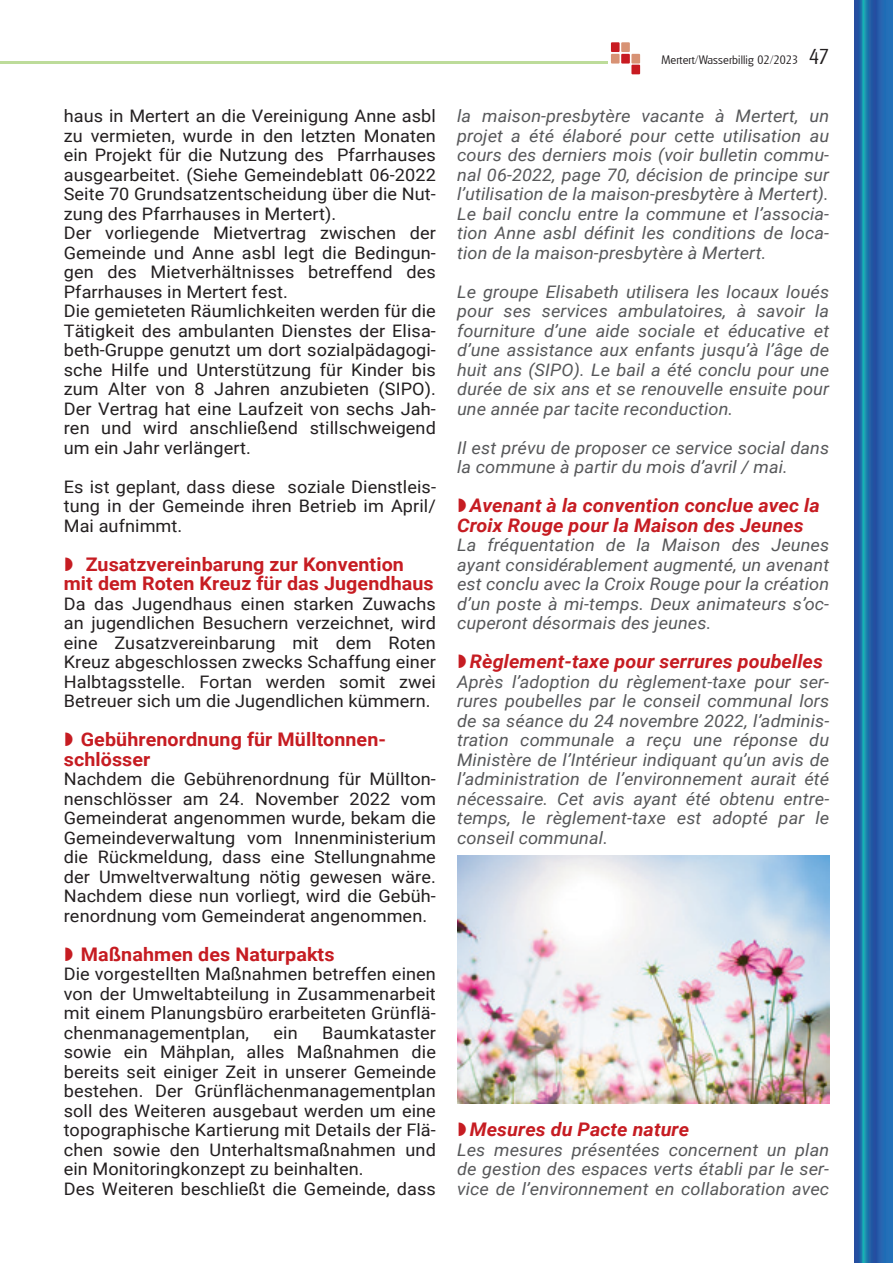
<style>
.page{position:relative;width:893px;height:1263px;background:#fff}
.page>*{position:absolute;margin:0;border:0;box-sizing:border-box;transform-origin:0 0}
.t1{font:700 18.75px/19.5px "Roboto";letter-spacing:.005em;color:#c61c22;text-align:center;scale:1.05 1}
.t2{font:italic 700 18.75px/19.5px "Roboto";letter-spacing:.005em;color:#c61c22;scale:1.05 1}
.t3{font:17.25px/19.5px "Roboto";letter-spacing:.005em;color:#231f20;text-align:justify;scale:1.05 1}
.t4{font:italic 17.25px/19.5px "Roboto";letter-spacing:.005em;color:#57585a;text-align:justify;scale:1.05 1}
.t5{font:300 12px "Glasgow";letter-spacing:.01em;color:#231f20}
.s1{font-size:21px}
</style>
<div class="page">
<svg style="left:855px;top:0;width:38px;height:1263px;background:#2169ac"></svg>
<div style="left:611px;top:42px;width:9px;height:10px;background:#c81a21"></div>
<div style="left:621px;top:54px;width:9px;height:10px;background:#c81a21"></div>
<div style="left:631px;top:65px;width:9px;height:9px;background:#c81a21"></div>
<div style="left:621px;top:42px;width:9px;height:10px;background:#d89274"></div>
<div style="left:611px;top:54px;width:9px;height:10px;background:#d89274"></div>
<div style="left:631px;top:54px;width:9px;height:10px;background:#d89274"></div>
<hr style="left:0;top:62px;width:608px;height:2px;background:#bddc9a">
<img style="left:457px;top:855px;width:372px;height:249px">
<p class="t3" style="left:64px;top:106px;width:356px;text-align:left">haus in Mertert an die Vereinigung Anne asbl zu vermieten, wurde in den letzten Monaten ein Projekt für die Nutzung des Pfarrhauses ausgearbeitet. (Siehe Gemeindeblatt 06-2022<br>Seite 70 Grundsatzentscheidung über die Nut&shy;zung des Pfarrhauses in Mertert).<br>Der vorliegende Mietvertrag zwischen der Gemeinde und Anne asbl legt die Bedingun&shy;gen des Mietverhältnisses betreffend des Pfarrhauses in Mertert fest.<br>Die gemieteten Räumlichkeiten werden für die Tätigkeit des ambulanten Dienstes der Elisa&shy;beth-Gruppe genutzt um dort sozialpädagogi&shy;sche Hilfe und Unterstützung für Kinder bis zum Alter von 8 Jahren anzubieten (SIPO).<br>Der Vertrag hat eine Laufzeit von sechs Jah&shy;ren und wird anschließend stillschweigend um ein Jahr verlängert.</p>
<p class="t3" style="left:64px;top:476px;width:356px">Es ist geplant, dass diese soziale Dienstleis&shy;tung in der Gemeinde ihren Betrieb im April/ Mai aufnimmt.</p>
<p class="t1" style="left:64px;top:554px;width:354px">Zusatzvereinbarung zur Konvention<br>mit dem Roten Kreuz für das Jugendhaus</p>
<p class="t3" style="left:64px;top:593px;width:356px">Da das Jugendhaus einen starken Zuwachs an jugendlichen Besuchern verzeichnet, wird eine Zusatzvereinbarung mit dem Roten Kreuz abgeschlossen zwecks Schaffung einer Halbtagsstelle. Fortan werden somit zwei Betreuer sich um die Jugendlichen kümmern.</p>
<p class="t1" style="left:64px;top:729px;width:308px;text-align:left;text-indent:17px">Gebührenordnung für Mülltonnen&shy;schlösser</p>
<p class="t3" style="left:64px;top:769px;width:356px">Nachdem die Gebührenordnung für Müllton&shy;nenschlösser am 24. November 2022 vom Gemeinderat angenommen wurde, bekam die Gemeindeverwaltung vom Innenministerium die Rückmeldung, dass eine Stellungnahme der Umweltverwaltung nötig gewesen wäre.<br>Nachdem diese nun vorliegt, wird die Gebüh&shy;renordnung vom Gemeinderat angenommen.</p>
<p class="t1" style="left:81px;top:944px;width:243px">Maßnahmen des Naturpakts</p>
<p class="t3" style="left:64px;top:964px;width:356px">Die vorgestellten Maßnahmen betreffen einen von der Umweltabteilung in Zusammenarbeit mit einem Planungsbüro erarbeiteten Grünflä&shy;chenmanagementplan,</p>
<p class="t3" style="left:64px;top:1022px;width:356px;text-align:left;text-indent:258px">Baumkataster sowie ein Mähplan, alles Maßnahmen die bereits seit einiger Zeit in unserer Gemeinde bestehen. Der Grünflächenmanagementplan soll des Weiteren ausgebaut werden um eine topographische Kartierung mit Details der Flä&shy;chen sowie den Unterhaltsmaßnahmen und ein Monitoringkonzept zu beinhalten.<br>Des Weiteren beschließt die Gemeinde, dass</p>
<p class="t3" style="left:274px;top:1022px;width:25px">ein</p>
<p class="t5" style="left:661px;top:52px;width:169px">Mertert/Wasserbillig 02/2023 <span class="s1">47</span></p>
<p class="t4" style="left:457px;top:106px;width:356px">la maison-presbytère vacante à Mertert, un projet a été élaboré pour cette utilisation au cours des derniers mois (voir bulletin commu&shy;nal 06-2022, page 70, décision de principe sur l’utilisation de la maison-presbytère à Mertert).<br>Le bail conclu entre la commune et l’associa&shy;tion Anne asbl définit les conditions de loca&shy;tion de la maison-presbytère à Mertert.</p>
<p class="t4" style="left:457px;top:281px;width:356px">Le groupe Elisabeth utilisera les locaux loués pour ses services ambulatoires, à savoir la fourniture d’une aide sociale et éducative et d’une assistance aux enfants jusqu’à l’âge de huit ans (SIPO). Le bail a été conclu pour une durée de six ans et se renouvelle ensuite pour une année par tacite reconduction.</p>
<p class="t4" style="left:457px;top:437px;width:356px">Il est prévu de proposer ce service social dans la commune à partir du mois d’avril / mai.</p>
<p class="t2" style="left:457px;top:495px;width:347px;text-indent:13px">Avenant à la convention conclue avec la<br>Croix Rouge pour la Maison des Jeunes</p>
<p class="t4" style="left:457px;top:535px;width:356px">La fréquentation de la Maison des Jeunes ayant considérablement augmenté, un avenant est conclu avec la Croix Rouge pour la création d’un poste à mi-temps. Deux animateurs s’oc&shy;cuperont désormais des jeunes.</p>
<p class="t2" style="left:470px;top:651px;width:338px">Règlement-taxe pour serrures poubelles</p>
<p class="t4" style="left:457px;top:671px;width:356px">Après l’adoption du règlement-taxe pour ser&shy;rures poubelles par le conseil communal lors de sa séance du 24 novembre 2022, l’adminis&shy;tration communale a reçu une réponse du Ministère de l’Intérieur indiquant qu’un avis de l’administration de l’environnement aurait été nécessaire. Cet avis ayant été obtenu entre&shy;temps, le règlement-taxe est adopté par le conseil communal.</p>
<p class="t2" style="left:470px;top:1119px;width:210px">Mesures du Pacte nature</p>
<p class="t4" style="left:457px;top:1139px;width:356px">Les mesures présentées concernent un plan de gestion des espaces verts établi par le ser&shy;vice de l’environnement en collaboration avec</p>
</div>
